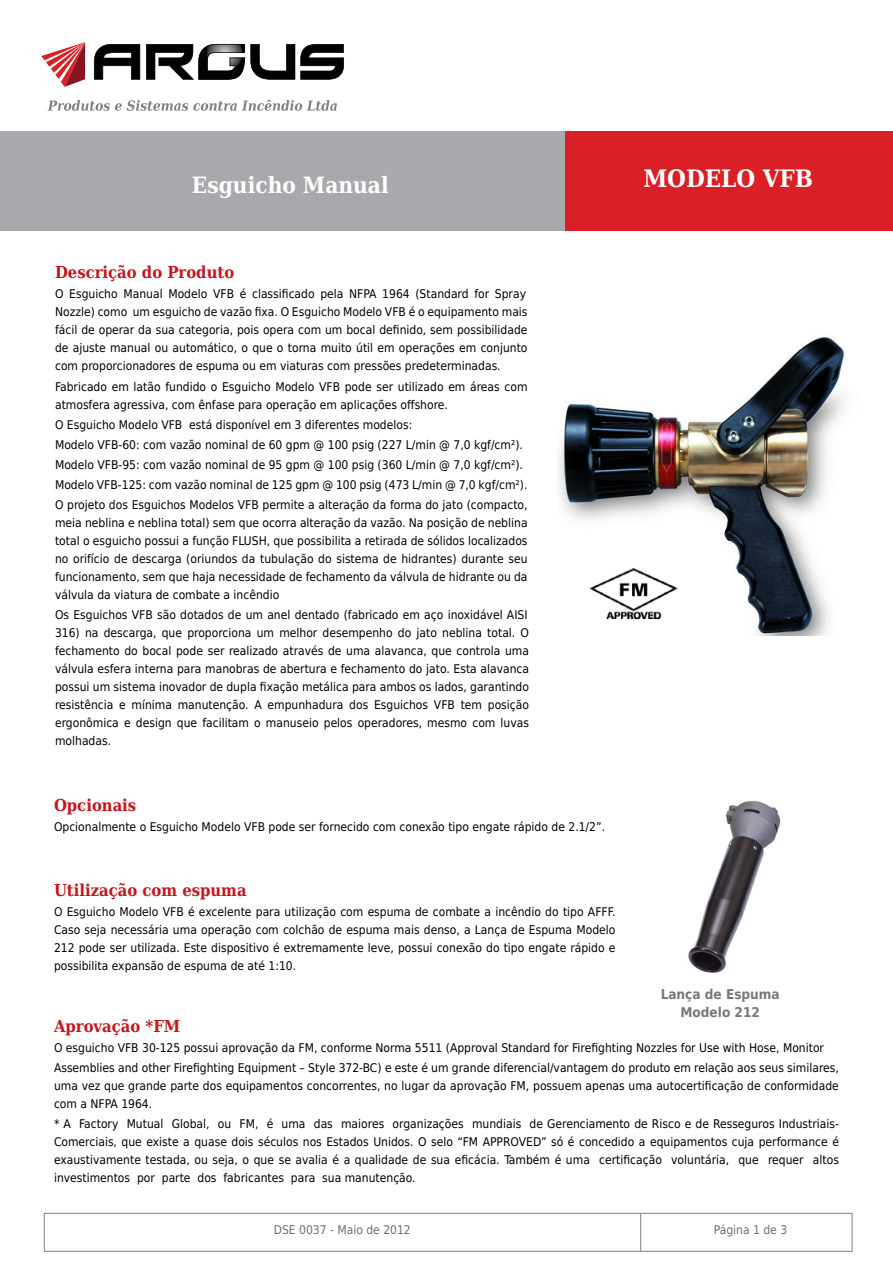
<style>
.page{position:relative;width:893px;height:1263px;background:#fff}
.page>*{position:absolute;margin:0;border:0;box-sizing:border-box;transform-origin:0 0}
.t1{font:700 24px "DejaVu Serif Condensed";color:#fff}
.t2{font:700 22.5px "DejaVu Serif Condensed";color:#fff}
.t3{font:700 16.5px "DejaVu Serif Condensed";color:#c4161c}
.t4{font:700 13.5px/18px "DejaVu Sans Condensed";color:#77787b;text-align:center}
.t5{font:12px/18px "DejaVu Sans Condensed";color:#000}
.t6{font:12px "DejaVu Sans Condensed";color:#6d6e71}
</style>
<div class="page">
<div style="left:44px;top:1213px;width:808px;height:39px;border:1px solid #808285"></div>
<hr style="left:640px;top:1213px;width:1px;height:38px;background:#808285">
<div style="left:0;top:132px;width:581px;height:99px;background:#a7a9ac"></div>
<div style="left:565px;top:132px;width:328px;height:99px;background:#da1f26"></div>
<svg style="left:94px;top:44px;width:46px;height:36px"></svg>
<svg style="left:41px;top:42px;width:44px;height:45px"></svg>
<svg style="left:146px;top:44px;width:198px;height:36px"></svg>
<svg style="left:48px;top:100px;width:289px;height:11px"></svg>
<img style="left:688px;top:800px;width:93px;height:173px">
<img style="left:559px;top:337px;width:286px;height:299px">
<img style="left:581px;top:562px;width:107px;height:63px">
<h2 class="t2" style="left:192px;top:165px;width:198px">Esguicho Manual</h2>
<h1 class="t1" style="left:643px;top:157px;width:171px">MODELO VFB</h1>
<h3 class="t3" style="left:55px;top:258px;width:181px">Descrição do Produto</h3>
<p class="t5" style="left:55px;top:285px;width:474px">O Esguicho Manual Modelo VFB é classificado pela NFPA 1964 (Standard for Spray Nozzle) como um esguicho de vazão fixa. O Esguicho Modelo VFB é o equipamento mais fácil de operar da sua categoria, pois opera com um bocal definido, sem possibilidade de ajuste manual ou automático, o que o torna muito útil em operações em conjunto com proporcionadores de espuma ou em viaturas com pressões predeterminadas.</p>
<p class="t5" style="left:55px;top:377px;width:474px">Fabricado em latão fundido o Esguicho Modelo VFB pode ser utilizado em áreas com atmosfera agressiva, com ênfase para operação em aplicações offshore.</p>
<p class="t5" style="left:55px;top:414px;width:474px;line-height:20.1px">O Esguicho Modelo VFB está disponível em 3 diferentes modelos:<br>Modelo VFB-60: com vazão nominal de 60 gpm @ 100 psig (227 L/min @ 7,0 kgf/cm²).<br>Modelo VFB-95: com vazão nominal de 95 gpm @ 100 psig (360 L/min @ 7,0 kgf/cm²).<br>Modelo VFB-125: com vazão nominal de 125 gpm @ 100 psig (473 L/min @ 7,0 kgf/cm²).<br>O projeto dos Esguichos Modelos VFB permite a alteração da forma do jato (compacto,</p>
<p class="t5" style="left:55px;top:514px;width:474px;text-align:justify">meia neblina e neblina total) sem que ocorra alteração da vazão. Na posição de neblina total o esguicho possui a função FLUSH, que possibilita a retirada de sólidos localizados no orifício de descarga (oriundos da tubulação do sistema de hidrantes) durante seu funcionamento, sem que haja necessidade de fechamento da válvula de hidrante ou da válvula da viatura de combate a incêndio</p>
<p class="t5" style="left:55px;top:606px;width:475px">Os Esguichos VFB são dotados de um anel dentado (fabricado em aço inoxidável AISI 316) na descarga, que proporciona um melhor desempenho do jato neblina total. O fechamento do bocal pode ser realizado através de uma alavanca, que controla uma válvula esfera interna para manobras de abertura e fechamento do jato. Esta alavanca possui um sistema inovador de dupla fixação metálica para ambos os lados, garantindo resistência e mínima manutenção. A empunhadura dos Esguichos VFB tem posição ergonômica e design que facilitam o manuseio pelos operadores, mesmo com luvas molhadas.</p>
<h3 class="t3" style="left:54px;top:790px;width:84px">Opcionais</h3>
<p class="t5" style="left:54px;top:817px;width:553px">Opcionalmente o Esguicho Modelo VFB pode ser fornecido com conexão tipo engate rápido de 2.1/2”.</p>
<h3 class="t3" style="left:54px;top:876px;width:194px">Utilização com espuma</h3>
<p class="t5" style="left:54px;top:902px;width:563px;text-align:justify">O Esguicho Modelo VFB é excelente para utilização com espuma de combate a incêndio do tipo AFFF.<br>Caso seja necessária uma operação com colchão de espuma mais denso, a Lança de Espuma Modelo 212 pode ser utilizada. Este dispositivo é extremamente leve, possui conexão do tipo engate rápido e possibilita expansão de espuma de até 1:10.</p>
<p class="t4" style="left:661px;top:985px;width:121px">Lança de Espuma<br>Modelo 212</p>
<h3 class="t3" style="left:54px;top:1012px;width:128px">Aprovação *FM</h3>
<p class="t5" style="left:54px;top:1038px;width:786px;line-height:20.1px">O esguicho VFB 30-125 possui aprovação da FM, conforme Norma 5511 (Approval Standard for Firefighting Nozzles for Use with Hose, Monitor<br>Assemblies and other Firefighting Equipment – Style 372-BC) e este é um grande diferencial/vantagem do produto em relação aos seus similares,</p>
<p class="t5" style="left:54px;top:1077px;width:786px">uma vez que grande parte dos equipamentos concorrentes, no lugar da aprovação FM, possuem apenas uma autocertificação de conformidade com a NFPA 1964.</p>
<p class="t5" style="left:54px;top:1115px;width:786px;text-align:justify">* A Factory Mutual Global, ou FM, é uma das maiores organizações mundiais de Gerenciamento de Risco e de Resseguros Industriais-Comerciais, que existe a quase dois séculos nos Estados Unidos. O selo “FM APPROVED” só é concedido a equipamentos cuja performance é exaustivamente testada, ou seja, o que se avalia é a qualidade de sua eficácia. Também é uma certificação voluntária, que requer altos investimentos por parte dos fabricantes para sua manutenção.</p>
<p class="t6" style="left:274px;top:1220px;width:138px">DSE 0037 - Maio de 2012</p>
<p class="t6" style="left:714px;top:1220px;width:75px">Página 1 de 3</p>
</div>
